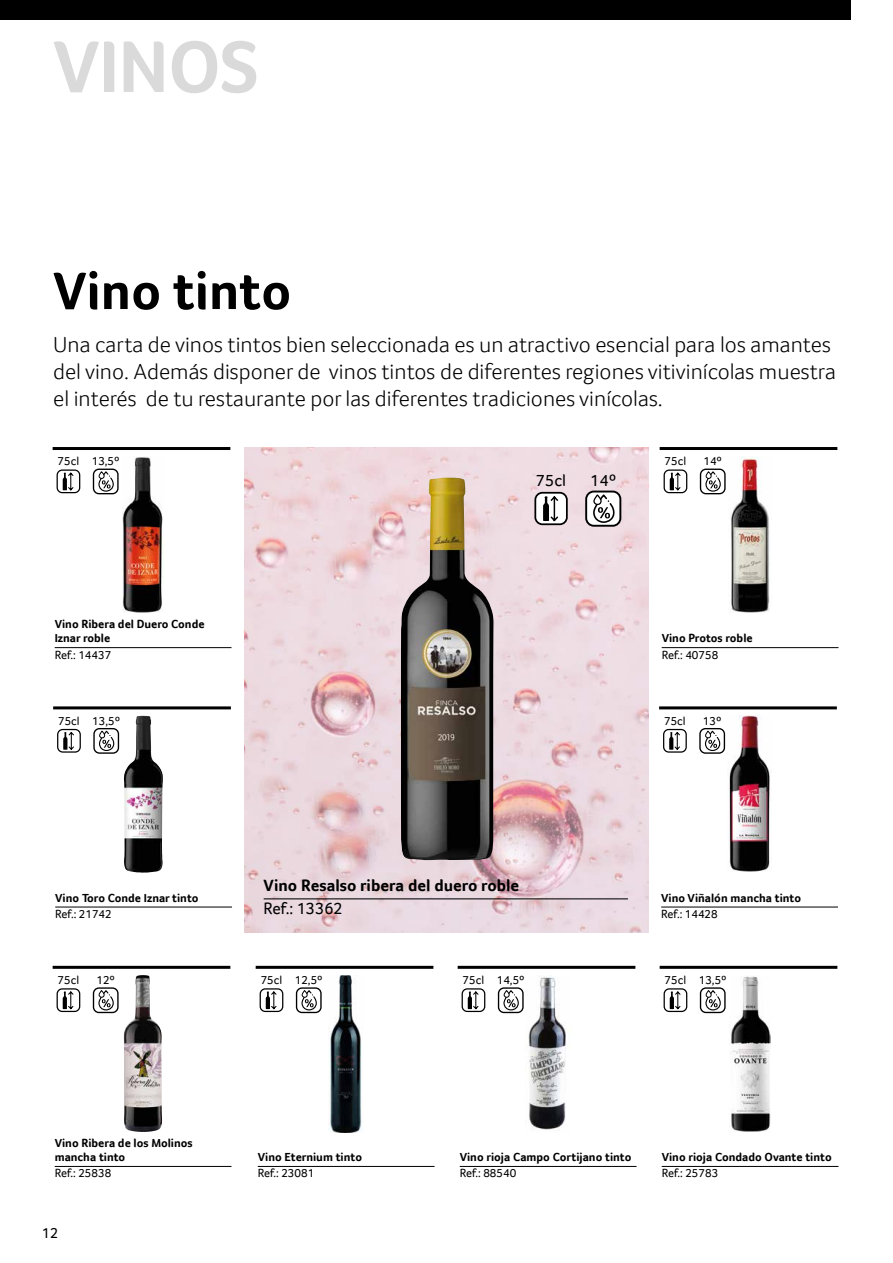
<style>
.page{position:relative;width:893px;height:1263px;background:#fff}
.page>*{position:absolute;margin:0;border:0;box-sizing:border-box;transform-origin:0 0}
.t1{font:700 75px "Transgourmet";letter-spacing:-.005em;color:#dadada}
.t2{font:700 54px "Transgourmet";color:#000}
.t3{font:300 22.5px/27px "Transgourmet";color:#000}
.t4{font:700 16.8px "Transgourmet";color:#000}
.t5{font:16.8px "Transgourmet";color:#000}
.t6{font:15px "Transgourmet";color:#000}
.t7{font:700 12px/14.4px "Transgourmet";color:#000}
.t8{font:12px "Transgourmet";color:#000}
</style>
<div class="page">
<div style="left:0;top:0;width:850px;height:20px;background:#000"></div>
<img style="left:244px;top:448px;width:404px;height:484px">
<div style="left:57px;top:469px;width:23px;height:24px;border:1px solid #000;border-radius:5px"></div>
<svg style="left:63px;top:472px;width:11px;height:19px"></svg>
<div style="left:93px;top:469px;width:26px;height:25px;border:1px solid #000;border-radius:5px"></div>
<svg style="left:98px;top:472px;width:16px;height:20px"></svg>
<div style="left:99px;top:471px;width:6px;height:8px;border:1px solid #000;border-radius:2px"></div>
<img style="left:122px;top:457px;width:42px;height:156px">
<hr style="left:53px;top:447px;width:177px;height:3px;background:#000">
<hr style="left:55px;top:647px;width:176px;height:1px;background:#000">
<img style="left:401px;top:477px;width:93px;height:383px">
<hr style="left:264px;top:898px;width:364px;height:1px;background:#000">
<div style="left:535px;top:493px;width:32px;height:31px;background:#fff;border-radius:7px"></div>
<div style="left:534px;top:492px;width:34px;height:33px;border:2px solid #000;border-radius:7px"></div>
<svg style="left:543px;top:496px;width:16px;height:27px"></svg>
<div style="left:586px;top:491px;width:34px;height:35px;background:#fff;border-radius:8px"></div>
<div style="left:585px;top:491px;width:36px;height:36px;border:2px solid #000;border-radius:8px"></div>
<svg style="left:593px;top:495px;width:21px;height:28px"></svg>
<svg style="left:594px;top:495px;width:7px;height:9px"></svg>
<div style="left:593px;top:494px;width:9px;height:11px;border:1px solid #000;border-radius:3px"></div>
<div style="left:664px;top:469px;width:23px;height:24px;border:1px solid #000;border-radius:5px"></div>
<svg style="left:670px;top:472px;width:11px;height:19px"></svg>
<div style="left:700px;top:469px;width:26px;height:25px;border:1px solid #000;border-radius:5px"></div>
<svg style="left:705px;top:472px;width:16px;height:20px"></svg>
<div style="left:706px;top:471px;width:6px;height:8px;border:1px solid #000;border-radius:2px"></div>
<img style="left:731px;top:456px;width:39px;height:157px">
<hr style="left:660px;top:447px;width:177px;height:3px;background:#000">
<hr style="left:662px;top:647px;width:176px;height:1px;background:#000">
<div style="left:57px;top:729px;width:24px;height:24px;border:1px solid #000;border-radius:5px"></div>
<svg style="left:63px;top:732px;width:11px;height:18px"></svg>
<div style="left:93px;top:728px;width:26px;height:26px;border:1px solid #000;border-radius:5px"></div>
<svg style="left:99px;top:731px;width:16px;height:21px"></svg>
<div style="left:99px;top:731px;width:6px;height:7px;border:1px solid #000;border-radius:2px"></div>
<img style="left:124px;top:716px;width:39px;height:157px">
<hr style="left:53px;top:706px;width:178px;height:3px;background:#000">
<hr style="left:55px;top:907px;width:177px;height:1px;background:#000">
<div style="left:663px;top:729px;width:24px;height:24px;border:1px solid #000;border-radius:5px"></div>
<svg style="left:669px;top:732px;width:11px;height:18px"></svg>
<div style="left:699px;top:728px;width:26px;height:26px;border:1px solid #000;border-radius:5px"></div>
<svg style="left:704px;top:731px;width:17px;height:21px"></svg>
<div style="left:705px;top:731px;width:6px;height:7px;border:1px solid #000;border-radius:2px"></div>
<img style="left:727px;top:716px;width:43px;height:156px">
<hr style="left:659px;top:706px;width:178px;height:3px;background:#000">
<hr style="left:661px;top:907px;width:177px;height:1px;background:#000">
<div style="left:57px;top:988px;width:23px;height:24px;border:1px solid #000;border-radius:5px"></div>
<svg style="left:63px;top:991px;width:11px;height:19px"></svg>
<div style="left:93px;top:987px;width:26px;height:26px;border:1px solid #000;border-radius:5px"></div>
<svg style="left:98px;top:990px;width:16px;height:21px"></svg>
<div style="left:99px;top:990px;width:6px;height:8px;border:1px solid #000;border-radius:2px"></div>
<img style="left:124px;top:975px;width:19px;height:157px">
<hr style="left:53px;top:966px;width:177px;height:3px;background:#000">
<hr style="left:55px;top:1166px;width:176px;height:1px;background:#000">
<div style="left:260px;top:988px;width:23px;height:24px;border:1px solid #000;border-radius:5px"></div>
<svg style="left:266px;top:991px;width:11px;height:19px"></svg>
<div style="left:296px;top:987px;width:26px;height:26px;border:1px solid #000;border-radius:5px"></div>
<svg style="left:301px;top:990px;width:16px;height:21px"></svg>
<div style="left:302px;top:990px;width:6px;height:8px;border:1px solid #000;border-radius:2px"></div>
<img style="left:328px;top:975px;width:34px;height:157px">
<hr style="left:256px;top:966px;width:177px;height:3px;background:#000">
<hr style="left:258px;top:1166px;width:177px;height:1px;background:#000">
<div style="left:462px;top:988px;width:23px;height:24px;border:1px solid #000;border-radius:5px"></div>
<svg style="left:468px;top:991px;width:11px;height:19px"></svg>
<div style="left:498px;top:987px;width:26px;height:26px;border:1px solid #000;border-radius:5px"></div>
<svg style="left:503px;top:990px;width:16px;height:21px"></svg>
<div style="left:504px;top:990px;width:6px;height:8px;border:1px solid #000;border-radius:2px"></div>
<img style="left:528px;top:975px;width:43px;height:155px">
<hr style="left:458px;top:966px;width:177px;height:3px;background:#000">
<hr style="left:460px;top:1166px;width:176px;height:1px;background:#000">
<div style="left:664px;top:988px;width:23px;height:24px;border:1px solid #000;border-radius:5px"></div>
<svg style="left:670px;top:991px;width:11px;height:19px"></svg>
<div style="left:700px;top:987px;width:26px;height:26px;border:1px solid #000;border-radius:5px"></div>
<svg style="left:705px;top:990px;width:16px;height:21px"></svg>
<div style="left:706px;top:990px;width:6px;height:8px;border:1px solid #000;border-radius:2px"></div>
<img style="left:731px;top:976px;width:40px;height:156px">
<hr style="left:660px;top:966px;width:177px;height:3px;background:#000">
<hr style="left:662px;top:1166px;width:176px;height:1px;background:#000">
<h1 class="t1" style="left:53px;top:22px;width:207px">VINOS</h1>
<h2 class="t2" style="left:53px;top:259px;width:240px">Vino tinto</h2>
<p class="t3" style="left:53px;top:331px;width:784px">Una carta de vinos tintos bien seleccionada es un atractivo esencial para los amantes del vino. Además disponer de vinos tintos de diferentes regiones vitivinícolas muestra el interés de tu restaurante por las diferentes tradiciones vinícolas.</p>
<p class="t8" style="left:58px;top:454px;width:64px">75cl 13,5º</p>
<p class="t7" style="left:55px;top:616px;width:151px">Vino Ribera del Duero Conde<br>Iznar roble</p>
<p class="t8" style="left:55px;top:648px;width:58px">Ref.: 14437</p>
<p class="t8" style="left:58px;top:714px;width:64px">75cl 13,5º</p>
<p class="t5" style="left:536px;top:471px;width:32px">75cl</p>
<p class="t5" style="left:590px;top:471px;width:28px">14º</p>
<p class="t8" style="left:665px;top:454px;width:23px">75cl</p>
<p class="t8" style="left:703px;top:454px;width:20px">14º</p>
<p class="t7" style="left:662px;top:631px;width:92px">Vino Protos roble</p>
<p class="t8" style="left:662px;top:648px;width:58px">Ref.: 40758</p>
<p class="t8" style="left:664px;top:714px;width:23px">75cl</p>
<p class="t8" style="left:703px;top:714px;width:20px">13º</p>
<p class="t7" style="left:55px;top:890px;width:145px">Vino Toro Conde Iznar tinto</p>
<p class="t8" style="left:55px;top:907px;width:58px">Ref.: 21742</p>
<p class="t8" style="left:58px;top:973px;width:23px">75cl</p>
<p class="t8" style="left:96px;top:973px;width:20px">12º</p>
<p class="t4" style="left:264px;top:875px;width:257px">Vino Resalso ribera del duero roble</p>
<p class="t5" style="left:264px;top:899px;width:81px">Ref.: 13362</p>
<p class="t8" style="left:261px;top:973px;width:64px">75cl 12,5º</p>
<p class="t8" style="left:463px;top:973px;width:64px">75cl 14,5º</p>
<p class="t7" style="left:661px;top:890px;width:141px">Vino Viñalón mancha tinto</p>
<p class="t8" style="left:661px;top:907px;width:58px">Ref.: 14428</p>
<p class="t8" style="left:665px;top:973px;width:64px">75cl 13,5º</p>
<p class="t7" style="left:55px;top:1135px;width:140px">Vino Ribera de los Molinos mancha tinto</p>
<p class="t8" style="left:55px;top:1166px;width:58px">Ref.: 25838</p>
<p class="t6" style="left:42px;top:1224px;width:18px">12</p>
<p class="t7" style="left:258px;top:1149px;width:106px">Vino Eternium tinto</p>
<p class="t8" style="left:258px;top:1166px;width:58px">Ref.: 23081</p>
<p class="t7" style="left:460px;top:1149px;width:173px">Vino rioja Campo Cortijano tinto</p>
<p class="t8" style="left:460px;top:1166px;width:58px">Ref.: 88540</p>
<p class="t7" style="left:662px;top:1149px;width:171px">Vino rioja Condado Ovante tinto</p>
<p class="t8" style="left:662px;top:1166px;width:58px">Ref.: 25783</p>
</div>
